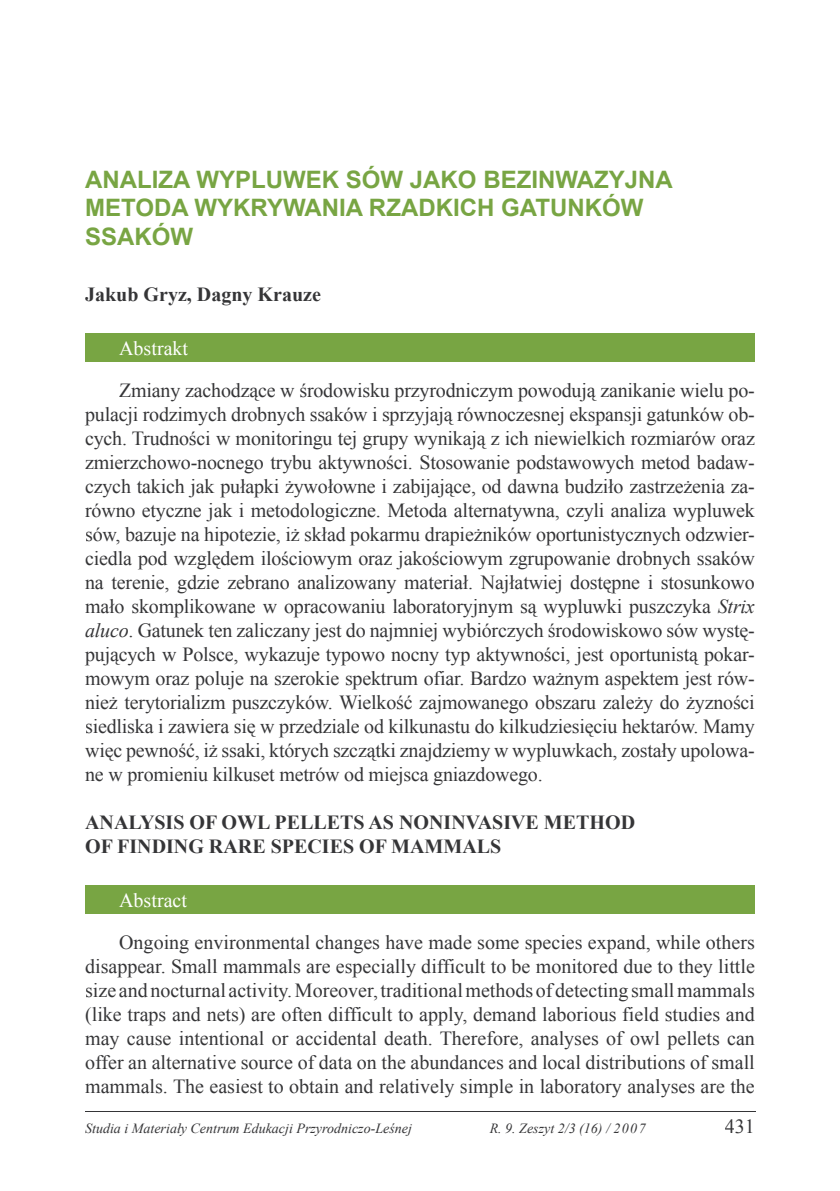
<style>
.page{position:relative;width:840px;height:1191px;background:#fff}
.page>*{position:absolute;margin:0;border:0;box-sizing:border-box;transform-origin:0 0}
.t1{font:700 24px/28.8px "Arial";color:#78a543}
.t2{font:20px/24px "Times New Roman";color:#353537;text-align:justify}
.t3{font:700 20px/24px "Times New Roman";color:#353537}
.t4{font:20px "Times New Roman";color:#fff}
.t5{font:italic 14px "Times New Roman";color:#353537}
.s1{font-style:italic}
</style>
<div class="page">
<hr style="left:85px;top:1111px;width:669px;height:1px;background:#353537">
<div style="left:85px;top:333px;width:669px;height:29px;background:#78a543"></div>
<div style="left:85px;top:885px;width:669px;height:29px;background:#78a543"></div>
<p class="t1" style="left:85px;top:165px;width:589px">ANALIZA WYPLUWEK SÓW JAKO BEZINWAZYJNA<br>METODA WYKRYWANIA RZADKICH GATUNKÓW<br>SSAKÓW</p>
<p class="t3" style="left:85px;top:282px;width:237px">Jakub Gryz, Dagny Krauze</p>
<p class="t4" style="left:119px;top:337px;width:70px">Abstrakt</p>
<p class="t2" style="left:85px;top:378px;width:671px;text-indent:34px">Zmiany zachodzące w środowisku przyrodniczym powodują zanikanie wielu po&shy;pulacji rodzimych drobnych ssaków i sprzyjają równoczesnej ekspansji gatunków ob&shy;cych. Trudności w monitoringu tej grupy wynikają z ich niewielkich rozmiarów oraz zmierzchowo-nocnego trybu aktywności. Stosowanie podstawowych metod badaw&shy;czych takich jak pułapki żywołowne i zabijające, od dawna budziło zastrzeżenia za&shy;równo etyczne jak i metodologiczne. Metoda alternatywna, czyli analiza wypluwek sów, bazuje na hipotezie, iż skład pokarmu drapieżników oportunistycznych odzwier&shy;ciedla pod względem ilościowym oraz jakościowym zgrupowanie drobnych ssaków na terenie, gdzie zebrano analizowany materiał. Najłatwiej dostępne i stosunkowo mało skomplikowane w opracowaniu laboratoryjnym są wypluwki puszczyka <span class="s1">Strix aluco</span>. Gatunek ten zaliczany jest do najmniej wybiórczych środowiskowo sów wystę&shy;pujących w Polsce, wykazuje typowo nocny typ aktywności, jest oportunistą pokar&shy;mowym oraz poluje na szerokie spektrum ofiar. Bardzo ważnym aspektem jest rów&shy;nież terytorializm puszczyków. Wielkość zajmowanego obszaru zależy do żyzności siedliska i zawiera się w przedziale od kilkunastu do kilkudziesięciu hektarów. Mamy więc pewność, iż ssaki, których szczątki znajdziemy w wypluwkach, zostały upolowa&shy;ne w promieniu kilkuset metrów od miejsca gniazdowego.</p>
<p class="t3" style="left:85px;top:810px;width:551px">ANALYSIS OF OWL PELLETS AS NONINVASIVE METHOD<br>OF FINDING RARE SPECIES OF MAMMALS</p>
<p class="t4" style="left:119px;top:889px;width:69px">Abstract</p>
<p class="t2" style="left:85px;top:930px;width:671px;text-indent:34px">Ongoing environmental changes have made some species expand, while others disappear. Small mammals are especially difficult to be monitored due to they little size and nocturnal activity. Moreover, traditional methods of detecting small mammals (like traps and nets) are often difficult to apply, demand laborious field studies and may cause intentional or accidental death. Therefore, analyses of owl pellets can offer an alternative source of data on the abundances and local distributions of small mammals. The easiest to obtain and relatively simple in laboratory analyses are the</p>
<p class="t5" style="left:85px;top:1120px;width:328px">Studia i Materiały Centrum Edukacji Przyrodniczo-Leśnej</p>
<p class="t5" style="left:489px;top:1120px;width:157px">R. 9. Zeszyt 2/3 (16) / 2007</p>
<p class="t2" style="left:724px;top:1114px;width:31px">431</p>
</div>
